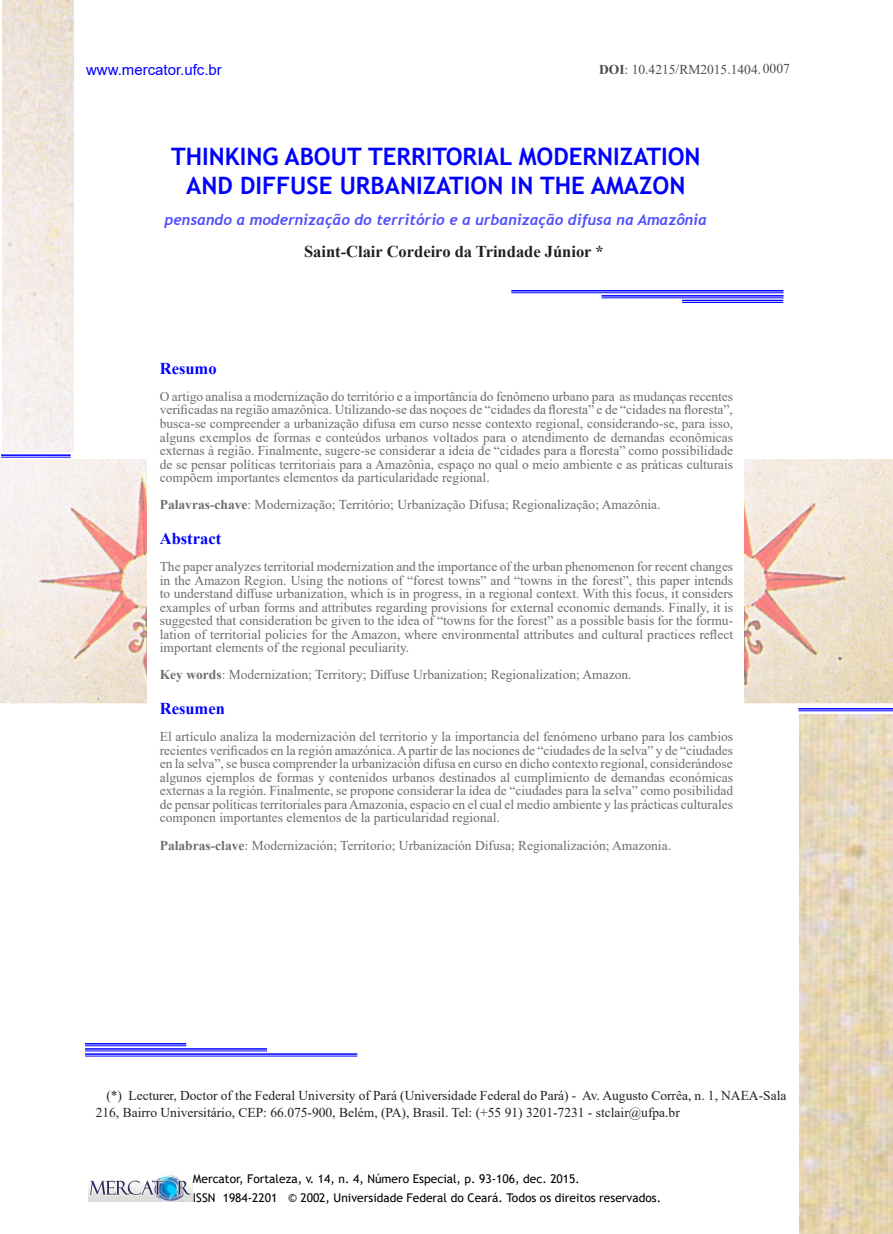
<style>
.page{position:relative;width:893px;height:1234px;background:#fff}
.page>*{position:absolute;margin:0;border:0;box-sizing:border-box;transform-origin:0 0}
.TÍTULO{font:700 24px/28.8px "Trebuchet MS";color:#00f;text-align:center}
.t1{font:700 16.5px "Times New Roman";color:#231f20}
.t2{font:700 16.5px "Times New Roman";color:#00f}
.SUBTÍTULO_2{font:italic 700 15px "Trebuchet";color:#4d4dff}
.t3{font:15px "Arial";color:#00f}
.RESUMO{font:13.5px/13.5px "Times New Roman";color:#6c6d70;text-align:justify}
.NOTAS_NO_FIM_DO_TEXT{font:13.5px/16.2px "Times New Roman";color:#231f20}
.RESUMO-2{font:13.5px "Times New Roman";color:#4d4d4d}
.t4{font:12px/18.9px "Trebuchet MS";color:#000}
.s1{font-weight:700}
</style>
<div class="page">
<img style="left:88px;top:1174px;width:105px;height:27px">
<img style="left:744px;top:459px;width:149px;height:244px">
<img style="left:0;top:459px;width:146px;height:244px">
<img style="left:2px;top:0;width:71px;height:451px">
<hr style="left:1px;top:454px;width:70px;height:2px;background:#00f">
<hr style="left:1px;top:457px;width:70px;height:1px;background:#00f">
<hr style="left:798px;top:708px;width:95px;height:1px;background:#00f">
<hr style="left:798px;top:710px;width:95px;height:1px;background:#00f">
<img style="left:799px;top:714px;width:94px;height:519px">
<hr style="left:511px;top:290px;width:272px;height:1px;background:#00f">
<hr style="left:511px;top:292px;width:272px;height:1px;background:#00f">
<hr style="left:601px;top:295px;width:182px;height:1px;background:#00f">
<hr style="left:601px;top:297px;width:182px;height:1px;background:#00f">
<hr style="left:682px;top:300px;width:101px;height:1px;background:#00f">
<hr style="left:682px;top:302px;width:101px;height:1px;background:#00f">
<hr style="left:85px;top:1053px;width:272px;height:1px;background:#00f">
<hr style="left:85px;top:1055px;width:272px;height:1px;background:#00f">
<hr style="left:85px;top:1047px;width:182px;height:2px;background:#00f">
<hr style="left:85px;top:1050px;width:182px;height:1px;background:#00f">
<hr style="left:85px;top:1042px;width:101px;height:2px;background:#00f">
<hr style="left:85px;top:1045px;width:101px;height:1px;background:#00f">
<p class="t3" style="left:86px;top:59px;width:137px">www.mercator.ufc.br</p>
<p class="RESUMO-2" style="left:599px;top:60px;width:192px"><span class="s1">DOI</span>: 10.4215/RM2015.1404. 0007</p>
<p class="TÍTULO" style="left:171px;top:142px;width:531px">THINKING ABOUT TERRITORIAL MODERNIZATION<br>AND DIFFUSE URBANIZATION IN THE AMAZON</p>
<p class="SUBTÍTULO_2" style="left:165px;top:210px;width:544px">pensando a modernização do território e a urbanização difusa na Amazônia</p>
<p class="t1" style="left:304px;top:240px;width:301px">Saint-Clair Cordeiro da Trindade Júnior *</p>
<p class="t2" style="left:160px;top:356px;width:58px">Resumo</p>
<p class="RESUMO" style="left:160px;top:389px;width:575px">O artigo analisa a modernização do território e a importância do fenômeno urbano para as mudanças recentes verificadas na região amazônica. Utilizando-se das noçoes de “cidades da floresta” e de “cidades na floresta”, busca-se compreender a urbanização difusa em curso nesse contexto regional, considerando-se, para isso, alguns exemplos de formas e conteúdos urbanos voltados para o atendimento de demandas econômicas externas à região. Finalmente, sugere-se considerar a ideia de “cidades para a floresta” como possibilidade de se pensar políticas territoriais para a Amazônia, espaço no qual o meio ambiente e as práticas culturais compõem importantes elementos da particularidade regional.</p>
<p class="RESUMO" style="left:160px;top:497px;width:502px"><span class="s1">Palavras-chave</span>: Modernização; Território; Urbanização Difusa; Regionalização; Amazônia.</p>
<p class="t2" style="left:160px;top:526px;width:63px">Abstract</p>
<p class="RESUMO" style="left:160px;top:559px;width:575px">The paper analyzes territorial modernization and the importance of the urban phenomenon for recent changes in the Amazon Region. Using the notions of “forest towns” and “towns in the forest”, this paper intends to understand diffuse urbanization, which is in progress, in a regional context. With this focus, it considers examples of urban forms and attributes regarding provisions for external economic demands. Finally, it is suggested that consideration be given to the idea of “towns for the forest” as a possible basis for the formu&shy;lation of territorial policies for the Amazon, where environmental attributes and cultural practices reflect important elements of the regional peculiarity.</p>
<p class="RESUMO" style="left:160px;top:667px;width:473px"><span class="s1">Key words</span>: Modernization; Territory; Diffuse Urbanization; Regionalization; Amazon.</p>
<p class="t2" style="left:160px;top:696px;width:67px">Resumen</p>
<p class="RESUMO" style="left:160px;top:729px;width:575px">El artículo analiza la modernización del territorio y la importancia del fenómeno urbano para los cambios recientes verificados en la región amazónica. A partir de las nociones de “ciudades de la selva” y de “ciudades en la selva”, se busca comprender la urbanización difusa en curso en dicho contexto regional, considerándose algunos ejemplos de formas y contenidos urbanos destinados al cumplimiento de demandas económicas externas a la región. Finalmente, se propone considerar la idea de “ciudades para la selva” como posibilidad de pensar políticas territoriales para Amazonia, espacio en el cual el medio ambiente y las prácticas culturales componen importantes elementos de la particularidad regional.</p>
<p class="RESUMO" style="left:160px;top:837px;width:513px"><span class="s1">Palabras-clave</span>: Modernización; Territorio; Urbanización Difusa; Regionalización; Amazonia.</p>
<p class="NOTAS_NO_FIM_DO_TEXT" style="left:96px;top:1087px;width:692px;text-indent:11px">(*) Lecturer, Doctor of the Federal University of Pará (Universidade Federal do Pará) - Av. Augusto Corrêa, n. 1, NAEA-Sala<br>216, Bairro Universitário, CEP: 66.075-900, Belém, (PA), Brasil. Tel: (+55 91) 3201-7231 - stclair@ufpa.br</p>
<p class="t4" style="left:193px;top:1169px;width:470px">Mercator, Fortaleza, v. 14, n. 4, Número Especial, p. 93-106, dec. 2015.<br>ISSN 1984-2201 © 2002, Universidade Federal do Ceará. Todos os direitos reservados.</p>
</div>
